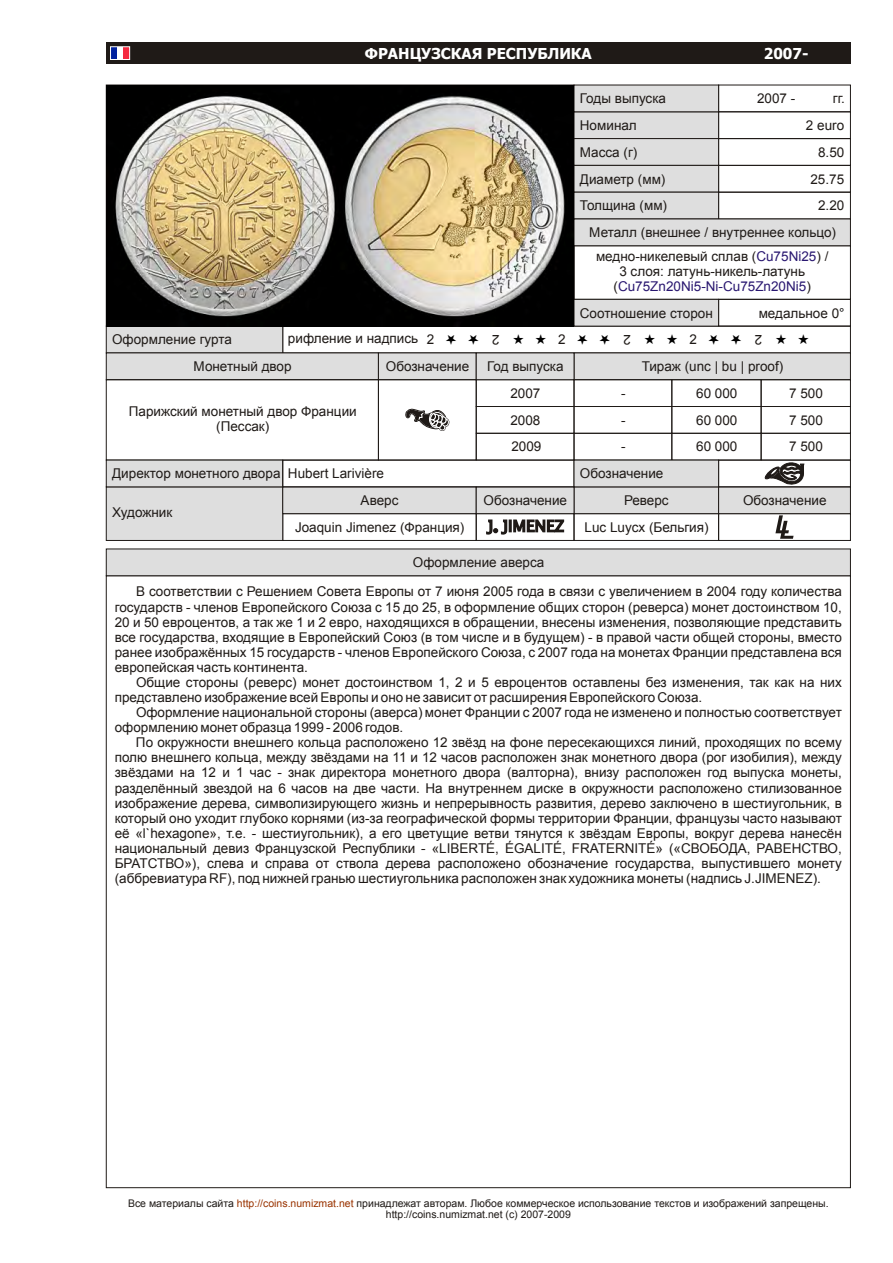
<style>
.page{position:relative;width:893px;height:1263px;background:#fff}
.page>*{position:absolute;margin:0;border:0;box-sizing:border-box;transform-origin:0 0}
.t1{font:700 15px "Tahoma";color:#fff}
.t2{font:13.5px/15.1px "Arial";color:#1f1a17;text-align:justify}
.t3{font:10.5px/11.7px "Arial";color:#1f1a17;text-align:center}
.s1{color:#291770}
.s2{color:#000}
.s3{color:#930}
</style>
<div class="page">
<div style="left:106px;top:42px;width:744px;height:22px;background:#1f1a17"></div>
<div style="left:718px;top:138px;width:133px;height:28px;border:1px solid #1f1a17"></div>
<div style="left:718px;top:165px;width:133px;height:27px;border:1px solid #1f1a17"></div>
<div style="left:718px;top:192px;width:133px;height:27px;border:1px solid #1f1a17"></div>
<div style="left:718px;top:299px;width:133px;height:27px;border:1px solid #1f1a17"></div>
<div style="left:283px;top:326px;width:568px;height:27px;border:1px solid #1f1a17"></div>
<div style="left:106px;top:326px;width:177px;height:27px;background:#dedede;border:1px solid #1f1a17"></div>
<div style="left:574px;top:112px;width:145px;height:27px;background:#dedede"></div>
<div style="left:574px;top:138px;width:145px;height:28px;background:#dedede;border:1px solid #1f1a17"></div>
<div style="left:574px;top:165px;width:145px;height:27px;background:#dedede;border:1px solid #1f1a17"></div>
<div style="left:574px;top:192px;width:145px;height:27px;background:#dedede;border:1px solid #1f1a17"></div>
<div style="left:574px;top:299px;width:145px;height:27px;background:#dedede;border:1px solid #1f1a17"></div>
<div style="left:574px;top:219px;width:277px;height:27px;background:#dedede;border:1px solid #1f1a17"></div>
<div style="left:106px;top:549px;width:745px;height:27px;background:#dedede;border:1px solid #1f1a17"></div>
<div style="left:718px;top:85px;width:133px;height:27px;border:1px solid #1f1a17"></div>
<div style="left:574px;top:85px;width:145px;height:27px;background:#dedede;border:1px solid #1f1a17"></div>
<div style="left:106px;top:353px;width:273px;height:27px;background:#dedede;border:1px solid #1f1a17"></div>
<div style="left:378px;top:353px;width:98px;height:27px;background:#dedede;border:1px solid #1f1a17"></div>
<div style="left:574px;top:353px;width:277px;height:27px;background:#dedede;border:1px solid #1f1a17"></div>
<div style="left:574px;top:513px;width:145px;height:28px;background:#fff;border:1px solid #1f1a17"></div>
<div style="left:283px;top:513px;width:193px;height:28px;border:1px solid #1f1a17"></div>
<div style="left:106px;top:487px;width:177px;height:54px;background:#dedede;border:1px solid #1f1a17"></div>
<div style="left:574px;top:487px;width:145px;height:27px;background:#dedede;border:1px solid #1f1a17"></div>
<div style="left:283px;top:487px;width:193px;height:27px;background:#dedede;border:1px solid #1f1a17"></div>
<div style="left:476px;top:513px;width:98px;height:28px;border:1px solid #1f1a17"></div>
<div style="left:476px;top:487px;width:98px;height:27px;background:#dedede;border:1px solid #1f1a17"></div>
<div style="left:718px;top:513px;width:133px;height:28px;border:1px solid #1f1a17"></div>
<div style="left:718px;top:487px;width:133px;height:27px;background:#dedede;border:1px solid #1f1a17"></div>
<svg style="left:775px;top:515px;width:19px;height:24px"></svg>
<div style="left:672px;top:406px;width:89px;height:27px;border:1px solid #1f1a17"></div>
<div style="left:761px;top:406px;width:90px;height:27px;border:1px solid #1f1a17"></div>
<div style="left:574px;top:406px;width:98px;height:27px;border:1px solid #1f1a17"></div>
<div style="left:672px;top:433px;width:89px;height:27px;border:1px solid #1f1a17"></div>
<div style="left:761px;top:433px;width:90px;height:27px;border:1px solid #1f1a17"></div>
<div style="left:574px;top:433px;width:98px;height:27px;border:1px solid #1f1a17"></div>
<div style="left:476px;top:406px;width:98px;height:27px;border:1px solid #1f1a17"></div>
<div style="left:476px;top:433px;width:98px;height:27px;border:1px solid #1f1a17"></div>
<div style="left:476px;top:353px;width:98px;height:27px;background:#dedede;border:1px solid #1f1a17"></div>
<div style="left:111px;top:47px;width:6px;height:12px;background:#00219e"></div>
<div style="left:117px;top:47px;width:6px;height:12px;background:#fff"></div>
<div style="left:123px;top:47px;width:7px;height:12px;background:#f52940"></div>
<div style="left:110px;top:47px;width:20px;height:13px;border:1px solid #fff"></div>
<svg style="left:405px;top:408px;width:45px;height:23px"></svg>
<svg style="left:486px;top:519px;width:79px;height:16px"></svg>
<div style="left:718px;top:460px;width:133px;height:27px;border:1px solid #1f1a17"></div>
<div style="left:106px;top:460px;width:177px;height:27px;background:#dedede"></div>
<div style="left:283px;top:460px;width:291px;height:27px;border:1px solid #1f1a17"></div>
<svg style="left:764px;top:462px;width:41px;height:23px"></svg>
<div style="left:574px;top:460px;width:145px;height:27px;background:#dedede"></div>
<img style="left:106px;top:85px;width:468px;height:241px">
<p class="t1" style="left:365px;top:47px;width:228px">ФРАНЦУЗСКАЯ РЕСПУБЛИКА</p>
<p class="t2" style="left:580px;top:92px;width:88px">Годы выпуска</p>
<p class="t1" style="left:764px;top:47px;width:46px">2007-</p>
<p class="t2" style="left:757px;top:92px;width:40px">2007 -</p>
<p class="t2" style="left:833px;top:92px;width:13px">гг.</p>
<p class="t2" style="left:806px;top:113px;width:40px;line-height:26.8px;text-align:right">2 euro<br>8.50<br>25.75<br>2.20</p>
<p class="t2" style="left:580px;top:119px;width:58px">Номинал</p>
<p class="t2" style="left:580px;top:146px;width:59px">Масса (г)</p>
<p class="t2" style="left:580px;top:173px;width:87px">Диаметр (мм)</p>
<p class="t2" style="left:580px;top:199px;width:89px">Толщина (мм)</p>
<p class="t2" style="left:589px;top:226px;width:248px">Металл (внешнее / внутреннее кольцо)</p>
<p class="t2" style="left:596px;top:250px;width:234px">медно-никелевый сплав (<span class="s1">Cu75Ni25</span>) /</p>
<p class="t2" style="left:614px;top:265px;width:199px;text-align:center">3 слоя: латунь-никель-латунь (<span class="s1">Cu75Zn20Ni5-Ni-Cu75Zn20Ni5</span>)</p>
<p class="t2" style="left:112px;top:333px;width:121px">Оформление гурта</p>
<p class="t2" style="left:580px;top:307px;width:134px">Соотношение сторон</p>
<p class="t2" style="left:759px;top:306px;width:87px">медальное 0<span class="s2">°</span></p>
<p class="t2" style="left:288px;top:332px;width:148px">рифление и надпись 2</p>
<p class="t2" style="left:499px;top:346px;width:9px;rotate:-180deg">2</p>
<p class="t2" style="left:558px;top:333px;width:9px">2</p>
<p class="t2" style="left:631px;top:346px;width:9px;rotate:-180deg">2</p>
<p class="t2" style="left:690px;top:333px;width:9px">2</p>
<p class="t2" style="left:762px;top:346px;width:9px;rotate:-180deg">2</p>
<p class="t2" style="left:194px;top:360px;width:99px">Монетный двор</p>
<p class="t2" style="left:386px;top:360px;width:85px">Обозначение</p>
<p class="t2" style="left:642px;top:360px;width:143px">Тираж (unc | bu | proof)</p>
<p class="t2" style="left:487px;top:360px;width:78px">Год выпуска</p>
<p class="t2" style="left:510px;top:381px;width:32px;line-height:26.8px">2007<br>2008<br>2009</p>
<p class="t2" style="left:621px;top:387px;width:6px">-</p>
<p class="t2" style="left:696px;top:387px;width:43px">60 000</p>
<p class="t2" style="left:789px;top:387px;width:35px">7 500</p>
<p class="t2" style="left:621px;top:414px;width:6px">-</p>
<p class="t2" style="left:696px;top:414px;width:43px">60 000</p>
<p class="t2" style="left:789px;top:414px;width:35px">7 500</p>
<p class="t2" style="left:621px;top:440px;width:6px">-</p>
<p class="t2" style="left:696px;top:440px;width:43px">60 000</p>
<p class="t2" style="left:789px;top:440px;width:35px">7 500</p>
<p class="t2" style="left:129px;top:405px;width:229px;text-align:center">Парижский монетный двор Франции (Пессак)</p>
<p class="t2" style="left:112px;top:467px;width:273px">Директор монетного двора Hubert Larivière</p>
<p class="t2" style="left:580px;top:467px;width:85px">Обозначение</p>
<p class="t2" style="left:112px;top:506px;width:62px">Художник</p>
<p class="t2" style="left:361px;top:494px;width:39px">Аверс</p>
<p class="t2" style="left:484px;top:494px;width:85px">Обозначение</p>
<p class="t2" style="left:743px;top:494px;width:85px">Обозначение</p>
<p class="t2" style="left:584px;top:521px;width:126px">Luc Luycx (Бельгия)</p>
<p class="t2" style="left:624px;top:494px;width:46px">Реверс</p>
<p class="t2" style="left:295px;top:521px;width:171px">Joaquin Jimenez (Франция)</p>
<p class="t2" style="left:413px;top:556px;width:133px">Оформление аверса</p>
<p class="t2" style="left:115px;top:585px;width:729px;text-indent:21px">В соответствии с Решением Совета Европы от 7 июня 2005 года в связи с увеличением в 2004 году количества государств - членов Европейского Союза с 15 до 25, в оформление общих сторон (реверса) монет достоинством 10, 20 и 50 евроцентов, а так же 1 и 2 евро, находящихся в обращении, внесены изменения, позволяющие представить все государства, входящие в Европейский Союз (в том числе и в будущем) - в правой части общей стороны, вместо ранее изображённых 15 государств - членов Европейского Союза, с 2007 года на монетах Франции представлена вся европейская часть континента.</p>
<p class="t2" style="left:115px;top:676px;width:729px;text-indent:21px">Общие стороны (реверс) монет достоинством 1, 2 и 5 евроцентов оставлены без изменения, так как на них представлено изображение всей Европы и оно не зависит от расширения Европейского Союза.</p>
<p class="t2" style="left:115px;top:706px;width:729px;text-indent:21px">Оформление национальной стороны (аверса) монет Франции с 2007 года не изменено и полностью соответствует оформлению монет образца 1999 - 2006 годов.</p>
<p class="t2" style="left:115px;top:736px;width:729px;text-indent:21px">По окружности внешнего кольца расположено 12 звёзд на фоне пересекающихся линий, проходящих по всему полю внешнего кольца, между звёздами на 11 и 12 часов расположен знак монетного двора (рог изобилия), между звёздами на 12 и 1 час - знак директора монетного двора (валторна), внизу расположен год выпуска монеты, разделённый звездой на 6 часов на две части. На внутреннем диске в окружности расположено стилизованное изображение дерева, символизирующего жизнь и непрерывность развития, дерево заключено в шестиугольник, в который оно уходит глубоко корнями (из-за географической формы территории Франции, французы часто называют её «l`hexagone», т.е. - шестиугольник), а его цветущие ветви тянутся к звёздам Европы, вокруг дерева нанесён национальный девиз Французской Республики - «LIBERTÉ, ÉGALITÉ, FRATERNITÉ» («СВОБОДА, РАВЕНСТВО, БРАТСТВО»), слева и справа от ствола дерева расположено обозначение государства, выпустившего монету (аббревиатура RF), под нижней гранью шестиугольника расположен знак художника монеты (надпись J.JIMENEZ).</p>
<p class="t3" style="left:128px;top:1198px;width:702px">Все материалы сайта <span class="s3">http://coins.numizmat.net</span> принадлежат авторам. Любое коммерческое использование текстов и изображений запрещены. http://coins.numizmat.net (c) 2007-2009</p>
</div>
